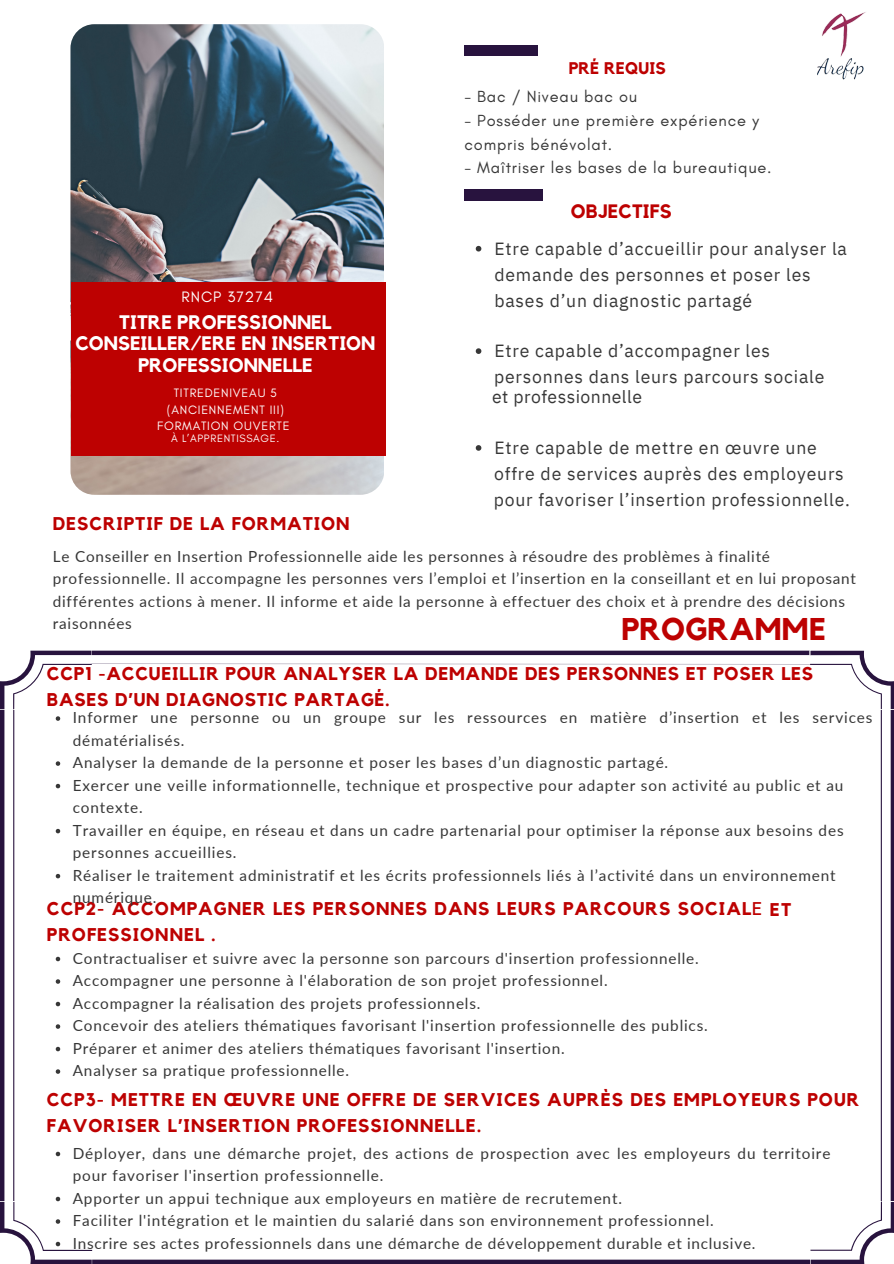
<style>
.page{position:relative;width:894px;height:1264px;background:#fff}
.page>*{position:absolute;margin:0;border:0;box-sizing:border-box;transform-origin:0 0}
.t1{font:700 31.35px "Kollektif";letter-spacing:.01em;color:#bd0101}
.t2{font:700 19.5px/21.3px "Kollektif";color:#fff;text-align:center}
.t3{font:700 19.35px "Kollektif";letter-spacing:.01em;color:#bd0101}
.t4{font:700 18.3px/25.8px "Kollektif";letter-spacing:.055em;color:#bd0101}
.t5{font:17.55px/25.8px "IBM Plex Sans";letter-spacing:.045em;color:#373737}
.t6{font:700 16.8px "Kollektif";letter-spacing:.01em;color:#bd0101}
.t7{font:16.35px/23.7px "Glacial Indifference";letter-spacing:.05em;color:#373737}
.t8{font:15.45px "Glacial Indifference";letter-spacing:.06em;color:#fff}
.t9{font:15.3px/22.5px "Lato";letter-spacing:.055em;color:#373737}
.t10{font:12.45px/17.5px "Glacial Indifference";letter-spacing:.06em;color:#fff;text-align:center}
.t11{font:12.3px "Glacial Indifference";letter-spacing:.06em;color:#fff}
.t12{font:10.95px "Glacial Indifference";letter-spacing:.06em;color:#fff}
.s1{font-weight:400}
</style>
<div class="page">
<img style="left:70px;top:24px;width:314px;height:470px;border-radius:24px">
<div style="left:71px;top:282px;width:314px;height:173px;background:#bd0101"></div>
<svg style="left:0;top:650px;width:893px;height:613px"></svg>
<div style="left:464px;top:189px;width:79px;height:11px;background:#28133e"></div>
<div style="left:464px;top:45px;width:73px;height:10px;background:#28133e"></div>
<svg style="left:475px;top:246px;width:6px;height:5px"></svg>
<svg style="left:475px;top:348px;width:6px;height:6px"></svg>
<svg style="left:475px;top:445px;width:6px;height:6px"></svg>
<svg style="left:56px;top:956px;width:4px;height:5px"></svg>
<svg style="left:56px;top:979px;width:4px;height:4px"></svg>
<svg style="left:56px;top:1001px;width:4px;height:5px"></svg>
<svg style="left:56px;top:1024px;width:4px;height:4px"></svg>
<svg style="left:56px;top:1046px;width:4px;height:5px"></svg>
<svg style="left:56px;top:1069px;width:4px;height:4px"></svg>
<svg style="left:56px;top:1151px;width:4px;height:5px"></svg>
<svg style="left:56px;top:1196px;width:4px;height:5px"></svg>
<svg style="left:56px;top:1219px;width:4px;height:4px"></svg>
<svg style="left:56px;top:1241px;width:4px;height:5px"></svg>
<svg style="left:56px;top:716px;width:4px;height:4px"></svg>
<svg style="left:56px;top:761px;width:4px;height:4px"></svg>
<svg style="left:56px;top:783px;width:4px;height:5px"></svg>
<svg style="left:56px;top:828px;width:4px;height:5px"></svg>
<svg style="left:56px;top:873px;width:4px;height:5px"></svg>
<img style="left:817px;top:12px;width:49px;height:68px">
<p class="t6" style="left:568px;top:60px;width:98px">PRÉ REQUIS</p>
<p class="t7" style="left:464px;top:85px;width:174px">- Bac / Niveau bac ou</p>
<h6 class="t7" style="left:464px;top:108px;width:296px">- Posséder une première expérience y compris bénévolat.</h6>
<h2 class="t7" style="left:464px;top:156px;width:308px">- Maîtriser les bases de la bureautique.</h2>
<p class="t8" style="left:181px;top:287px;width:93px">RNCP 37274</p>
<p class="t2" style="left:75px;top:312px;width:301px">TITRE PROFESSIONNEL<br>CONSEILLER/ERE EN INSERTION<br>PROFESSIONNELLE</p>
<p class="t10" style="left:167px;top:383px;width:119px">TITREDENIVEAU 5 (ANCIENNEMENT III)</p>
<p class="t11" style="left:157px;top:418px;width:134px">FORMATION OUVERTE</p>
<h2 class="t12" style="left:171px;top:431px;width:110px">À L’APPRENTISSAGE.</h2>
<h2 class="t4" style="left:53px;top:511px;width:298px">DESCRIPTIF DE LA FORMATION</h2>
<p class="t3" style="left:570px;top:202px;width:102px">OBJECTIFS</p>
<p class="t5" style="left:494px;top:235px;width:354px">Etre capable d’accueillir pour analyser la demande des personnes et poser les bases d’un diagnostic partagé</p>
<p class="t5" style="left:494px;top:338px;width:277px">Etre capable d’accompagner les</p>
<h4 class="t5" style="left:492px;top:366px;width:333px;line-height:20.2px">personnes dans leurs parcours sociale et professionnelle</h4>
<p class="t5" style="left:494px;top:434px;width:324px">Etre capable de mettre en œuvre une</p>
<h4 class="t5" style="left:494px;top:460px;width:357px">offre de services auprès des employeurs pour favoriser l’insertion professionnelle.</h4>
<h2 class="t9" style="left:53px;top:544px;width:804px">Le Conseiller en Insertion Professionnelle aide les personnes à résoudre des problèmes à finalité professionnelle. Il accompagne les personnes vers l’emploi et l’insertion en la conseillant et en lui proposant différentes actions à mener. Il informe et aide la personne à effectuer des choix et à prendre des décisions raisonnées</h2>
<p class="t1" style="left:621px;top:614px;width:206px">PROGRAMME</p>
<p class="t4" style="left:47px;top:661px;width:767px">CCP1 -ACCUEILLIR POUR ANALYSER LA DEMANDE DES PERSONNES ET POSER LES<br>BASES D’UN DIAGNOSTIC PARTAGÉ.</p>
<p class="t9" style="left:73px;top:706px;width:801px">Informer une personne ou un groupe sur les ressources en matière d’insertion et les services dématérialisés.</p>
<p class="t9" style="left:73px;top:751px;width:597px">Analyser la demande de la personne et poser les bases d’un diagnostic partagé.</p>
<p class="t9" style="left:73px;top:773px;width:772px">Exercer une veille informationnelle, technique et prospective pour adapter son activité au public et au contexte.</p>
<p class="t9" style="left:73px;top:818px;width:772px">Travailler en équipe, en réseau et dans un cadre partenarial pour optimiser la réponse aux besoins des personnes accueillies.</p>
<p class="t9" style="left:73px;top:863px;width:764px">Réaliser le traitement administratif et les écrits professionnels liés à l’activité dans un environnement numérique.</p>
<p class="t4" style="left:47px;top:896px;width:745px">CCP2- ACCOMPAGNER LES PERSONNES DANS LEURS PARCOURS SOCIAL<span class="s1">E</span> ET<br>PROFESSIONNEL .</p>
<p class="t9" style="left:73px;top:946px;width:627px">Contractualiser et suivre avec la personne son parcours d'insertion professionnelle.</p>
<h1 class="t9" style="left:73px;top:968px;width:536px">Accompagner une personne à l'élaboration de son projet professionnel.</h1>
<p class="t9" style="left:73px;top:991px;width:409px">Accompagner la réalisation des projets professionnels.</p>
<h2 class="t9" style="left:73px;top:1013px;width:636px">Concevoir des ateliers thématiques favorisant l'insertion professionnelle des publics.</h2>
<p class="t9" style="left:73px;top:1036px;width:493px">Préparer et animer des ateliers thématiques favorisant l'insertion.</p>
<p class="t9" style="left:73px;top:1058px;width:278px">Analyser sa pratique professionnelle.</p>
<p class="t4" style="left:47px;top:1087px;width:814px">CCP3- METTRE EN ŒUVRE UNE OFFRE DE SERVICES AUPRÈS DES EMPLOYEURS POUR<br>FAVORISER L’INSERTION PROFESSIONNELLE.</p>
<p class="t9" style="left:73px;top:1141px;width:759px">Déployer, dans une démarche projet, des actions de prospection avec les employeurs du territoire pour favoriser l'insertion professionnelle.</p>
<p class="t9" style="left:73px;top:1186px;width:550px">Apporter un appui technique aux employeurs en matière de recrutement.</p>
<p class="t9" style="left:73px;top:1208px;width:642px">Faciliter l'intégration et le maintien du salarié dans son environnement professionnel.</p>
<h3 class="t9" style="left:73px;top:1231px;width:684px">Inscrire ses actes professionnels dans une démarche de développement durable et inclusive.</h3>
</div>
